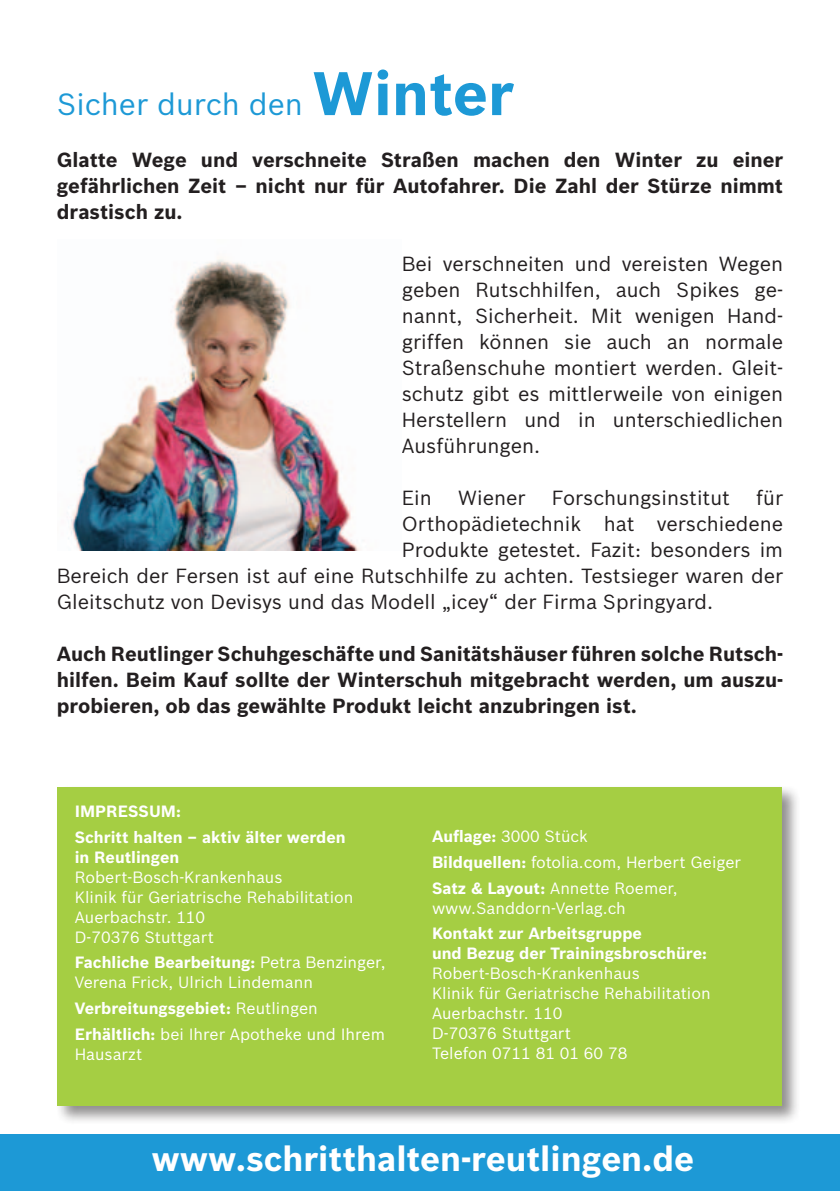
<style>
.page{position:relative;width:840px;height:1191px;background:#fff}
.page>*{position:absolute;margin:0;border:0;box-sizing:border-box;transform-origin:0 0}
.t1{font:700 34px "Bosch Sans";color:#fff}
.t2{font:30px "Bosch Sans";color:#1d99d6}
.t3{font:20px/26px "Bosch Sans";color:#231f20;text-align:justify}
.t4{font:700 20px/26px "Bosch Sans";color:#231f20;text-align:justify}
.t5{font:16px/20px "Bosch Sans";color:#fff}
.t6{font:700 16px/25.6px "Bosch Sans";color:#fff}
.s1{font-weight:700;font-size:60px}
.s2{font-weight:700}
</style>
<div class="page">
<div style="left:0;top:1134px;width:839px;height:57px;background:#1d99d6"></div>
<div style="left:55px;top:784px;width:746px;height:340px;background:#231f20;opacity:.5"></div>
<div style="left:58px;top:787px;width:723px;height:319px;background:#a5ce43"></div>
<img style="left:68px;top:258px;width:292px;height:292px">
<h2 class="t2" style="left:57px;top:86px;width:458px">Sicher durch den <span class="s1">Winter</span></h2>
<p class="t4" style="left:57px;top:147px;width:727px">Glatte Wege und verschneite Straßen machen den Winter zu einer gefährlichen Zeit – nicht nur für Autofahrer. Die Zahl der Stürze nimmt drastisch zu.</p>
<p class="t3" style="left:401px;top:251px;width:383px">Bei verschneiten und vereisten Wegen geben Rutschhilfen, auch Spikes ge&shy;nannt, Sicherheit. Mit wenigen Hand&shy;griffen können sie auch an normale Straßenschuhe montiert werden. Gleit&shy;schutz gibt es mittlerweile von einigen Herstellern und in unterschiedlichen Ausführungen.</p>
<p class="t3" style="left:401px;top:485px;width:31px">Ein</p>
<p class="t3" style="left:458px;top:485px;width:69px">Wiener</p>
<p class="t3" style="left:551px;top:485px;width:179px">Forschungsinstitut</p>
<p class="t3" style="left:755px;top:485px;width:28px">für</p>
<p class="t3" style="left:401px;top:511px;width:383px">Orthopädietechnik hat verschiedene</p>
<p class="t3" style="left:401px;top:537px;width:382px">Produkte getestet. Fazit: besonders im</p>
<p class="t3" style="left:57px;top:563px;width:727px">Bereich der Fersen ist auf eine Rutschhilfe zu achten. Testsieger waren der</p>
<p class="t3" style="left:57px;top:589px;width:657px">Gleitschutz von Devisys und das Modell „icey“ der Firma Springyard.</p>
<p class="t4" style="left:57px;top:641px;width:727px">Auch Reutlinger Schuhgeschäfte und Sanitätshäuser führen solche Rutsch&shy;hilfen. Beim Kauf sollte der Winterschuh mitgebracht werden, um auszu&shy;probieren, ob das gewählte Produkt leicht anzubringen ist.</p>
<p class="t6" style="left:75px;top:798px;width:272px;text-indent:43px">essum:<br>Schritt halten – aktiv älter werden</p>
<p class="t6" style="left:75px;top:844px;width:106px">in Reutlingen</p>
<p class="t5" style="left:75px;top:866px;width:280px">Robert-Bosch-Krankenhaus<br>Klinik für Geriatrische Rehabilitation<br>Auerbachstr. 110<br>D-70376 Stuttgart</p>
<p class="t5" style="left:75px;top:952px;width:312px"><span class="s2">Fachliche Bearbeitung:</span> Petra Benzinger,<br>Verena Frick, Ulrich Lindemann</p>
<p class="t5" style="left:75px;top:995px;width:311px;line-height:25.6px"><span class="s2">Verbreitungsgebiet:</span> Reutlingen<br><span class="s2">Erhältlich:</span> bei Ihrer Apotheke und Ihrem</p>
<p class="t5" style="left:75px;top:1043px;width:69px">Hausarzt</p>
<p class="t6" style="left:75px;top:798px;width:19px">Impr</p>
<p class="t5" style="left:432px;top:823px;width:310px;line-height:25.6px"><span class="s2">Auflage:</span> 3000 Stück<br><span class="s2">Bildquellen:</span> fotolia.com, Herbert Geiger<br><span class="s2">Satz &amp; Layout:</span> Annette Roemer,</p>
<p class="t5" style="left:432px;top:897px;width:195px">www.Sanddorn-Verlag.ch</p>
<p class="t6" style="left:432px;top:923px;width:276px;line-height:20px">Kontakt zur Arbeitsgruppe<br>und Bezug der Trainingsbroschüre:</p>
<p class="t5" style="left:432px;top:963px;width:280px">Robert-Bosch-Krankenhaus<br>Klinik für Geriatrische Rehabilitation<br>Auerbachstr. 110<br>D-70376 Stuttgart<br>Telefon 0711 81 01 60 78</p>
<h1 class="t1" style="left:151px;top:1137px;width:544px">www.schritthalten-reutlingen.de</h1>
</div>
